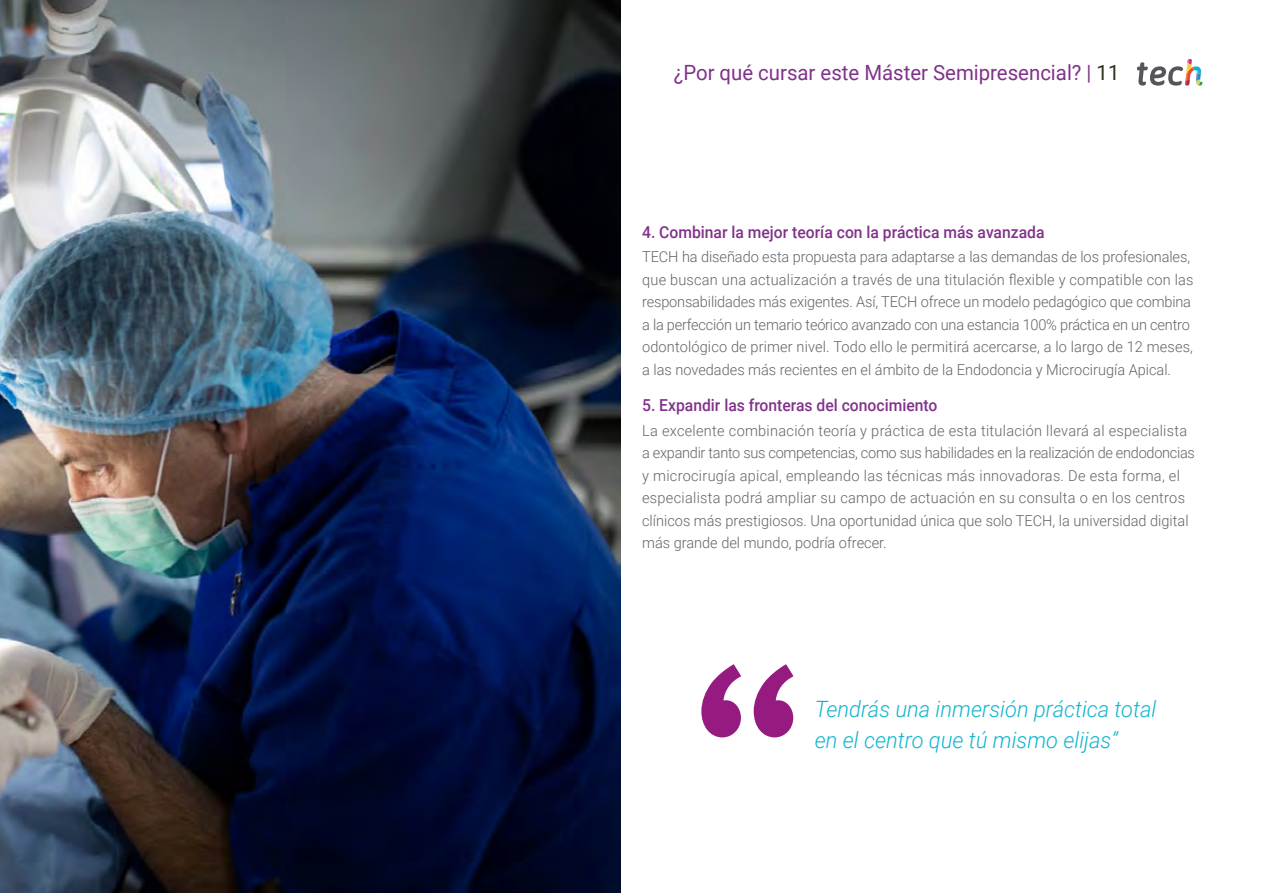
<style>
.page{position:relative;width:1263px;height:893px;background:#fff}
.page>*{position:absolute;margin:0;border:0;box-sizing:border-box;transform-origin:0 0}
.t1{font:italic 300 22.5px/31.5px "Roboto";color:#0fb6cf}
.t2{font:21px "Roboto";color:#81328a}
.t3{font:500 16.5px "Roboto";color:#81328a;scale:.95 1}
.t4{font:300 15px/22.5px "Roboto";color:#61646a}
.t5{font:300 15px/22.5px "Roboto";letter-spacing:.02em;color:#61646a}
.s1{color:#312e20}
</style>
<div class="page">
<svg style="left:1137px;top:59px;width:65px;height:27px"></svg>
<svg style="left:701px;top:664px;width:92px;height:73px"></svg>
<img style="left:0;top:0;width:621px;height:893px">
<h2 class="t2" style="left:674px;top:57px;width:447px">¿Por qué cursar este Máster Semipresencial? | <span class="s1">11</span></h2>
<p class="t3" style="left:642px;top:220px;width:425px">4. Combinar la mejor teoría con la práctica más avanzada</p>
<p class="t4" style="left:642px;top:245px;width:553px">TECH ha diseñado esta propuesta para adaptarse a las demandas de los profesionales, que buscan una actualización a través de una titulación flexible y compatible con las responsabilidades más exigentes. Así, TECH ofrece un modelo pedagógico que combina a la perfección un temario teórico avanzado con una estancia 100% práctica en un centro odontológico de primer nivel. Todo ello le permitirá acercarse, a lo largo de 12 meses, a las novedades más recientes en el ámbito de la Endodoncia y Microcirugía Apical.</p>
<p class="t3" style="left:642px;top:394px;width:312px">5. Expandir las fronteras del conocimiento</p>
<p class="t5" style="left:642px;top:419px;width:554px">La excelente combinación teoría y práctica de esta titulación llevará al especialista a expandir tanto sus competencias, como sus habilidades en la realización de endodoncias y microcirugía apical, empleando las técnicas más innovadoras. De esta forma, el especialista podrá ampliar su campo de actuación en su consulta o en los centros clínicos más prestigiosos. Una oportunidad única que solo TECH, la universidad digital más grande del mundo, podría ofrecer.</p>
<h1 class="t1" style="left:815px;top:692px;width:343px">Tendrás una inmersión práctica total en el centro que tú mismo elijas”</h1>
</div>
